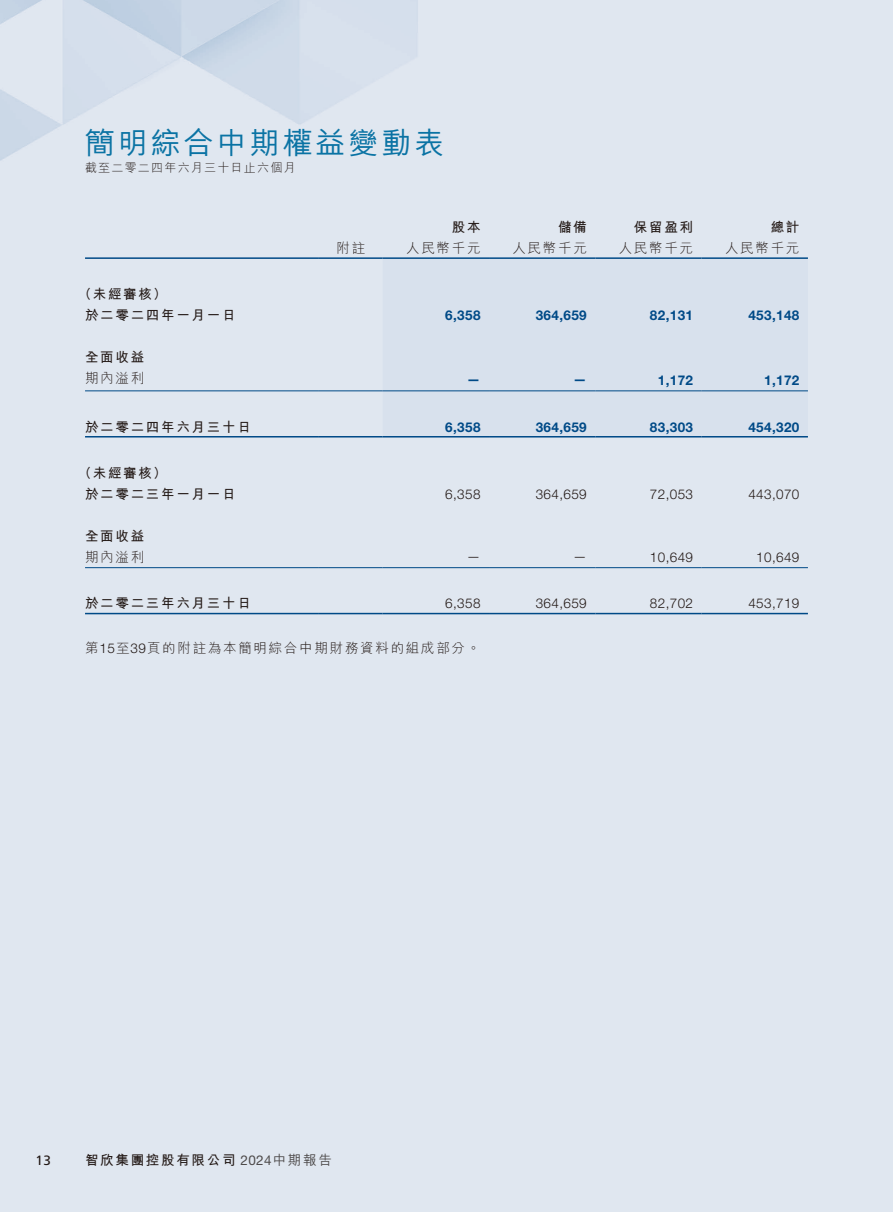
<style>
.page{position:relative;width:893px;height:1212px;background:#e0e7f0}
.page>*{position:absolute;margin:0;border:0;box-sizing:border-box;transform-origin:0 0}
.t1{font:500 30px "M Hei HK";letter-spacing:.1em;color:#0a73a4}
.t2{font:700 13.5px "M Hei HK";letter-spacing:.13em;color:#231916}
.t3{font:300 13.5px "Helvetica Neue LT Std";letter-spacing:.03em;color:#231916}
.t4{font:700 13.5px "Helvetica Neue LT Std";letter-spacing:.03em;color:#004a87}
.t5{font:300 13.5px "M Hei HK";letter-spacing:.13em;color:#231916}
.t6{font:13.5px "Frutiger LT Std";color:#231916}
.t7{font:300 12px "M Hei HK";letter-spacing:.105em;color:#231916}
.s1{font-family:"Helvetica Neue LT Std"}
.s2{font-family:"Helvetica Neue LT Std";font-weight:400;color:#4d4a4a}
.s3{font-weight:500;color:#4d4a4a}
</style>
<div class="page">
<div style="left:383px;top:259px;width:425px;height:177px;background:#d8e1ed"></div>
<hr style="left:85px;top:257px;width:234px;height:2px;background:#004a87">
<hr style="left:319px;top:257px;width:64px;height:2px;background:#004a87">
<hr style="left:383px;top:257px;width:106px;height:2px;background:#004a87">
<hr style="left:489px;top:257px;width:106px;height:2px;background:#004a87">
<hr style="left:595px;top:257px;width:107px;height:2px;background:#004a87">
<hr style="left:702px;top:257px;width:106px;height:2px;background:#004a87">
<hr style="left:85px;top:390px;width:234px;height:1px;background:#004a87">
<hr style="left:319px;top:390px;width:64px;height:1px;background:#004a87">
<hr style="left:383px;top:390px;width:106px;height:1px;background:#004a87">
<hr style="left:489px;top:390px;width:106px;height:1px;background:#004a87">
<hr style="left:595px;top:390px;width:107px;height:1px;background:#004a87">
<hr style="left:702px;top:390px;width:106px;height:1px;background:#004a87">
<hr style="left:85px;top:436px;width:234px;height:1px;background:#004a87">
<hr style="left:319px;top:436px;width:64px;height:1px;background:#004a87">
<hr style="left:383px;top:436px;width:106px;height:1px;background:#004a87">
<hr style="left:489px;top:436px;width:106px;height:1px;background:#004a87">
<hr style="left:595px;top:436px;width:107px;height:1px;background:#004a87">
<hr style="left:702px;top:436px;width:106px;height:1px;background:#004a87">
<hr style="left:85px;top:567px;width:234px;height:1px;background:#004a87">
<hr style="left:319px;top:567px;width:64px;height:1px;background:#004a87">
<hr style="left:383px;top:567px;width:106px;height:1px;background:#004a87">
<hr style="left:489px;top:567px;width:106px;height:1px;background:#004a87">
<hr style="left:595px;top:567px;width:107px;height:1px;background:#004a87">
<hr style="left:702px;top:567px;width:106px;height:1px;background:#004a87">
<hr style="left:85px;top:613px;width:234px;height:1px;background:#004a87">
<hr style="left:319px;top:613px;width:64px;height:1px;background:#004a87">
<hr style="left:383px;top:613px;width:106px;height:1px;background:#004a87">
<hr style="left:489px;top:613px;width:106px;height:1px;background:#004a87">
<hr style="left:595px;top:613px;width:107px;height:1px;background:#004a87">
<hr style="left:702px;top:613px;width:106px;height:1px;background:#004a87">
<h1 class="t1" style="left:85px;top:122px;width:361px">簡明綜合中期權益變動表</h1>
<p class="t7" style="left:85px;top:162px;width:212px">截至二零二四年六月三十日止六個月</p>
<p class="t2" style="left:452px;top:217px;width:30px">股本</p>
<p class="t2" style="left:558px;top:217px;width:30px">儲備</p>
<p class="t2" style="left:634px;top:217px;width:61px">保留盈利</p>
<p class="t2" style="left:771px;top:217px;width:30px">總計</p>
<p class="t5" style="left:336px;top:241px;width:30px">附註</p>
<p class="t5" style="left:406px;top:241px;width:76px">人民幣千元</p>
<p class="t5" style="left:512px;top:241px;width:76px">人民幣千元</p>
<p class="t5" style="left:619px;top:241px;width:76px">人民幣千元</p>
<p class="t5" style="left:725px;top:241px;width:76px">人民幣千元</p>
<p class="t2" style="left:78px;top:284px;width:90px">（未經審核(</p>
<p class="t2" style="left:85px;top:305px;width:152px">於二零二四年一月一日</p>
<p class="t2" style="left:85px;top:347px;width:61px">全面收益</p>
<p class="t4" style="left:445px;top:307px;width:37px">6,358</p>
<p class="t4" style="left:536px;top:307px;width:53px">364,659</p>
<p class="t4" style="left:650px;top:307px;width:45px">82,131</p>
<p class="t4" style="left:748px;top:307px;width:53px">453,148</p>
<p class="t5" style="left:85px;top:371px;width:61px">期內溢利</p>
<p class="t4" style="left:467px;top:371px;width:15px">—</p>
<p class="t4" style="left:573px;top:371px;width:15px">—</p>
<p class="t4" style="left:658px;top:372px;width:37px">1,172</p>
<p class="t4" style="left:764px;top:372px;width:37px">1,172</p>
<p class="t2" style="left:85px;top:417px;width:167px">於二零二四年六月三十日</p>
<p class="t2" style="left:78px;top:463px;width:90px">（未經審核(</p>
<p class="t4" style="left:445px;top:418px;width:37px">6,358</p>
<p class="t4" style="left:536px;top:418px;width:53px">364,659</p>
<p class="t4" style="left:650px;top:418px;width:45px">83,303</p>
<p class="t4" style="left:748px;top:418px;width:53px">454,320</p>
<p class="t2" style="left:85px;top:484px;width:152px">於二零二三年一月一日</p>
<p class="t2" style="left:85px;top:526px;width:61px">全面收益</p>
<p class="t3" style="left:445px;top:486px;width:37px">6,358</p>
<p class="t3" style="left:536px;top:486px;width:53px">364,659</p>
<p class="t3" style="left:650px;top:486px;width:45px">72,053</p>
<p class="t3" style="left:748px;top:486px;width:53px">443,070</p>
<p class="t5" style="left:85px;top:550px;width:61px">期內溢利</p>
<p class="t3" style="left:467px;top:548px;width:15px">—</p>
<p class="t3" style="left:573px;top:548px;width:15px">—</p>
<p class="t3" style="left:650px;top:549px;width:45px">10,649</p>
<p class="t3" style="left:756px;top:549px;width:45px">10,649</p>
<p class="t2" style="left:85px;top:593px;width:167px">於二零二三年六月三十日</p>
<p class="t5" style="left:85px;top:641px;width:397px">第<span class="s1">15</span>至<span class="s1">39</span>頁的附註為本簡明綜合中期財務資料的組成部分。</p>
<p class="t3" style="left:445px;top:595px;width:37px">6,358</p>
<p class="t3" style="left:536px;top:595px;width:53px">364,659</p>
<p class="t3" style="left:650px;top:595px;width:45px">82,702</p>
<p class="t3" style="left:748px;top:595px;width:53px">453,719</p>
<p class="t6" style="left:36px;top:1152px;width:17px">13</p>
<p class="t2" style="left:85px;top:1150px;width:248px">智欣集團控股有限公司 <span class="s2">2024</span><span class="s3">中期報告</span></p>
</div>
